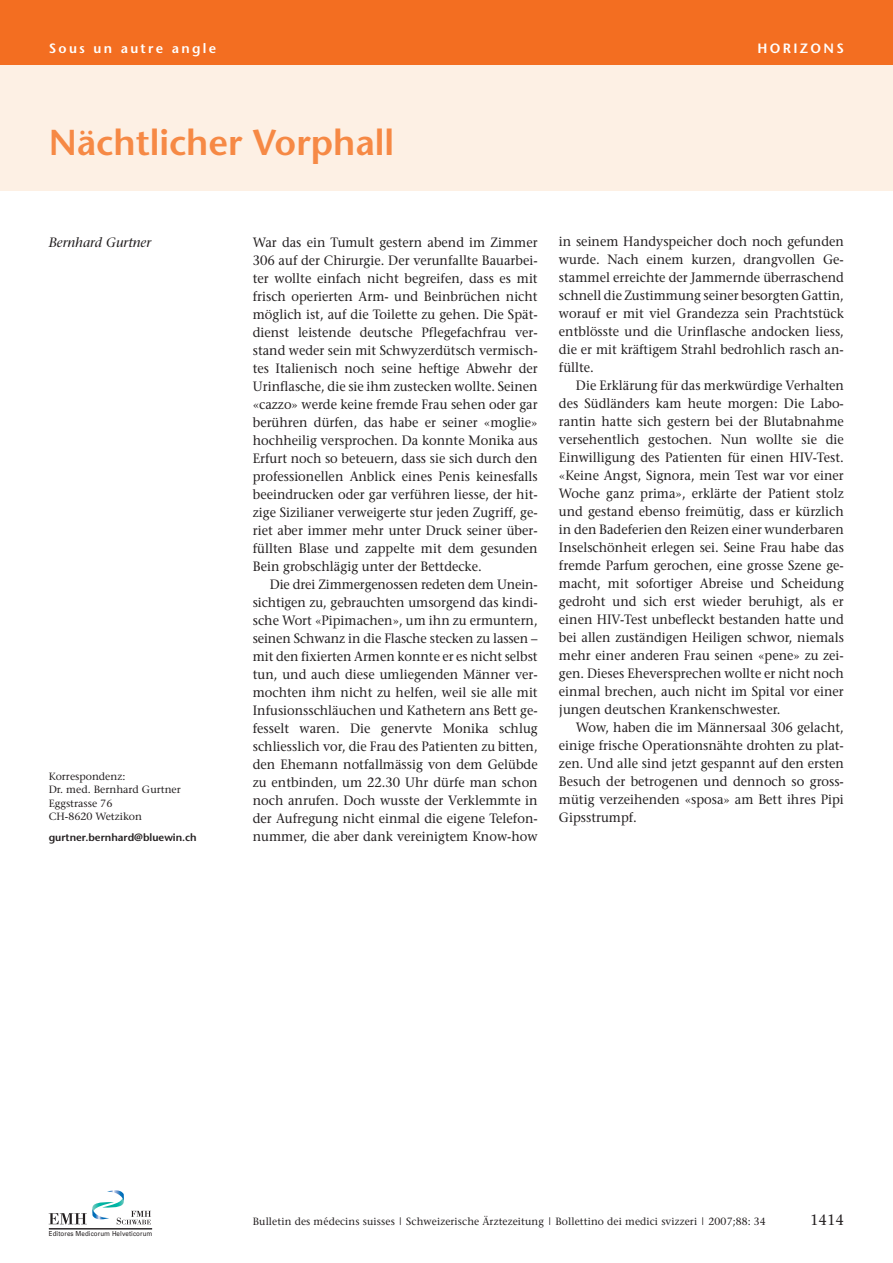
<style>
.page{position:relative;width:893px;height:1263px;background:#fff}
.page>*{position:absolute;margin:0;border:0;box-sizing:border-box;transform-origin:0 0}
.t1{font:600 36px "Stone Sans";color:#f68945}
.t2{font:15px "Stone Serif";color:#231f20}
.t3{font:13.5px/18px "Stone Serif";color:#231f20;text-align:justify;scale:.95 1}
.t4{font:600 13.5px "Stone Sans";letter-spacing:.17em;color:#fff}
.t5{font:italic 13.5px "Stone Serif";color:#231f20}
.t6{font:10.5px/13.5px "Stone Serif";letter-spacing:.01em;color:#231f20}
.t7{font:600 10.5px "Stone Sans";color:#231f20}
.t8{font:6.9px "Univers";letter-spacing:.015em;color:#231f20;scale:.9 1}
</style>
<div class="page">
<div style="left:0;top:60px;width:893px;height:131px;background:#fdf0e4"></div>
<div style="left:0;top:0;width:893px;height:64px;background:#f36e21"></div>
<svg style="left:49px;top:1190px;width:102px;height:34px"></svg>
<hr style="left:49px;top:1228px;width:103px;height:1px;background:#231f20">
<p class="t4" style="left:49px;top:42px;width:169px">Sous un autre angle</p>
<p class="t4" style="left:758px;top:42px;width:88px">HORIZONS</p>
<h1 class="t1" style="left:49px;top:128px;width:347px">Nächtlicher Vorphall</h1>
<p class="t5" style="left:49px;top:237px;width:104px">Bernhard Gurtner</p>
<p class="t6" style="left:49px;top:770px;width:134px">Korrespondenz:<br>Dr. med. Bernhard Gurtner<br>Eggstrasse 76<br>CH-8620 Wetzikon</p>
<p class="t7" style="left:49px;top:833px;width:150px">gurtner.bernhard@bluewin.ch</p>
<p class="t3" style="left:253px;top:234px;width:301px">War das ein Tumult gestern abend im Zimmer 306 auf der Chirurgie. Der verunfallte Bauarbei&shy;ter wollte einfach nicht begreifen, dass es mit frisch operierten Arm- und Beinbrüchen nicht möglich ist, auf die Toilette zu gehen. Die Spät&shy;dienst leistende deutsche Pflegefachfrau ver&shy;stand weder sein mit Schwyzerdütsch vermisch&shy;tes Italienisch noch seine heftige Abwehr der Urinflasche, die sie ihm zustecken wollte. Seinen «cazzo» werde keine fremde Frau sehen oder gar berühren dürfen, das habe er seiner «moglie» hochheilig versprochen. Da konnte Monika aus Erfurt noch so beteuern, dass sie sich durch den professionellen Anblick eines Penis keinesfalls beeindrucken oder gar verführen liesse, der hit&shy;zige Sizilianer verweigerte stur jeden Zugriff, ge&shy;riet aber immer mehr unter Druck seiner über&shy;füllten Blase und zappelte mit dem gesunden Bein grobschlägig unter der Bettdecke.</p>
<p class="t3" style="left:253px;top:576px;width:301px;text-indent:17px">Die drei Zimmergenossen redeten dem Unein&shy;sichtigen zu, gebrauchten umsorgend das kindi&shy;sche Wort «Pipimachen», um ihn zu ermuntern, seinen Schwanz in die Flasche stecken zu lassen – mit den fixierten Armen konnte er es nicht selbst tun, und auch diese umliegenden Männer ver&shy;mochten ihm nicht zu helfen, weil sie alle mit Infusionsschläuchen und Kathetern ans Bett ge&shy;fesselt waren. Die genervte Monika schlug schliesslich vor, die Frau des Patienten zu bitten, den Ehemann notfallmässig von dem Gelübde zu entbinden, um 22.30 Uhr dürfe man schon noch anrufen. Doch wusste der Verklemmte in der Aufregung nicht einmal die eigene Telefon&shy;nummer, die aber dank vereinigtem Know-how</p>
<p class="t3" style="left:559px;top:234px;width:301px">in seinem Handyspeicher doch noch gefunden wurde. Nach einem kurzen, drangvollen Ge&shy;stammel erreichte der Jammernde überraschend schnell die Zustimmung seiner besorgten Gattin, worauf er mit viel Grandezza sein Prachtstück entblösste und die Urinflasche andocken liess, die er mit kräftigem Strahl bedrohlich rasch an&shy;füllte.</p>
<p class="t3" style="left:559px;top:378px;width:301px;text-indent:17px">Die Erklärung für das merkwürdige Verhalten des Südländers kam heute morgen: Die Labo&shy;rantin hatte sich gestern bei der Blutabnahme versehentlich gestochen. Nun wollte sie die Einwilligung des Patienten für einen HIV-Test. «Keine Angst, Signora, mein Test war vor einer Woche ganz prima», erklärte der Patient stolz und gestand ebenso freimütig, dass er kürzlich in den Badeferien den Reizen einer wunderbaren Inselschönheit erlegen sei. Seine Frau habe das fremde Parfum gerochen, eine grosse Szene ge&shy;macht, mit sofortiger Abreise und Scheidung gedroht und sich erst wieder beruhigt, als er einen HIV-Test unbefleckt bestanden hatte und bei allen zuständigen Heiligen schwor, niemals mehr einer anderen Frau seinen «pene» zu zei&shy;gen. Dieses Eheversprechen wollte er nicht noch einmal brechen, auch nicht im Spital vor einer jungen deutschen Krankenschwester.</p>
<p class="t3" style="left:559px;top:720px;width:301px;text-indent:17px">Wow, haben die im Männersaal 306 gelacht, einige frische Operationsnähte drohten zu plat&shy;zen. Und alle sind jetzt gespannt auf den ersten Besuch der betrogenen und dennoch so gross&shy;mütig verzeihenden «sposa» am Bett ihres Pipi Gipsstrumpf.</p>
<p class="t8" style="left:49px;top:1229px;width:117px">Editores Medicorum Helveticorum</p>
<p class="t6" style="left:253px;top:1215px;width:515px">Bulletin des médecins suisses | Schweizerische Ärztezeitung | Bollettino dei medici svizzeri | 2007;88: 34</p>
<p class="t2" style="left:810px;top:1213px;width:35px">1414</p>
</div>
